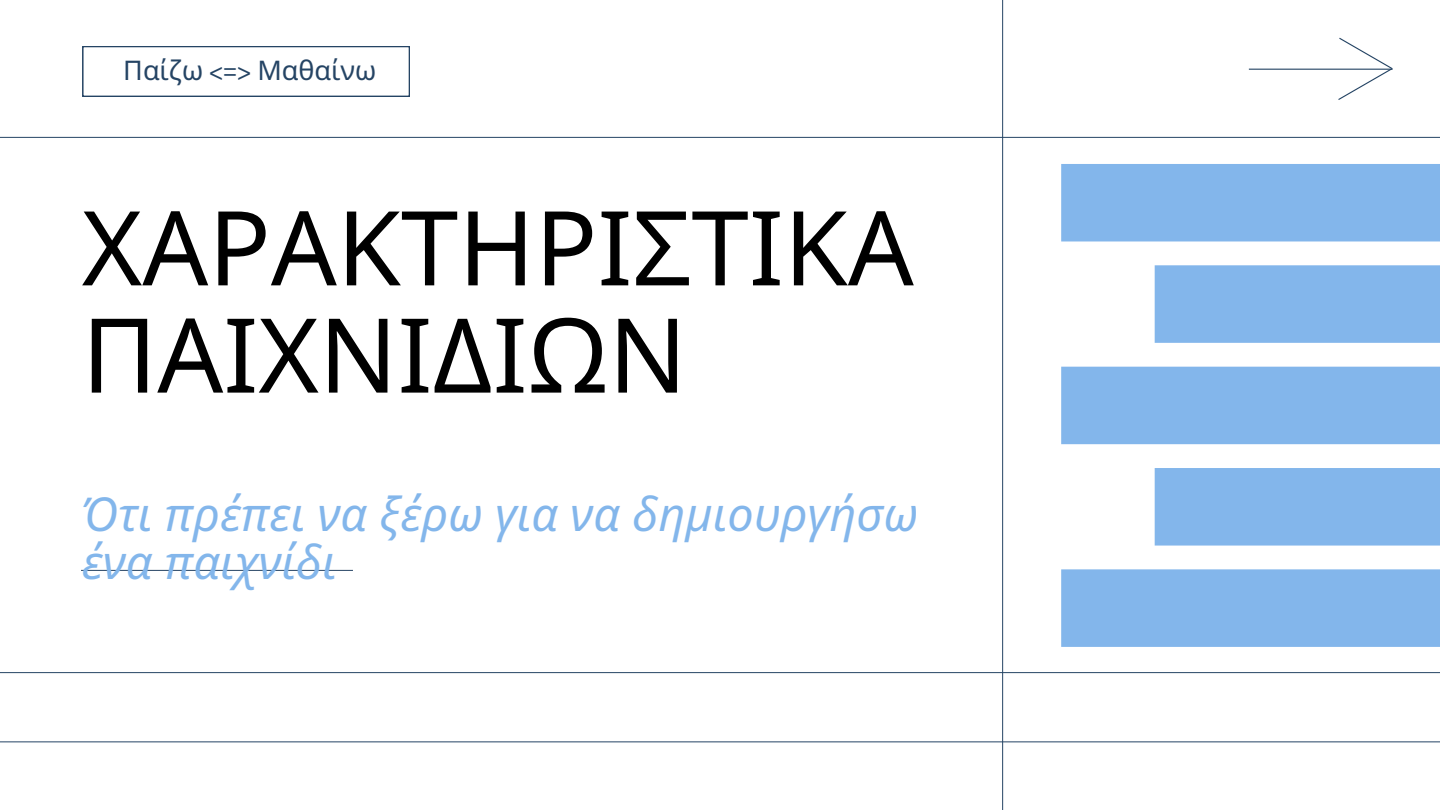
<style>
.page{position:relative;width:1440px;height:810px;background:#fff}
.page>*{position:absolute;margin:0;border:0;box-sizing:border-box;transform-origin:0 0}
.t1{font:103.4px/107.2px "Noto Sans";color:#000}
.t2{font:italic 46.8px/48px "Noto Sans";color:#83b6eb}
.t3{font:27px "Noto Sans";color:#254464}
.s1{font-family:"Kollektif"}
</style>
<div class="page">
<hr style="left:0;top:137px;width:1440px;height:1px;background:#254464">
<hr style="left:0;top:672px;width:1440px;height:1px;background:#254464">
<hr style="left:1002px;top:0;width:1px;height:810px;background:#254464">
<div style="left:1061px;top:569px;width:379px;height:78px;background:#83b6eb"></div>
<div style="left:1155px;top:468px;width:285px;height:78px;background:#83b6eb"></div>
<div style="left:1061px;top:367px;width:379px;height:77px;background:#83b6eb"></div>
<div style="left:1155px;top:265px;width:285px;height:78px;background:#83b6eb"></div>
<div style="left:1061px;top:164px;width:379px;height:77px;background:#83b6eb"></div>
<svg style="left:83px;top:47px;width:326px;height:49px"></svg>
<hr style="left:0;top:741px;width:1440px;height:1px;background:#254464">
<hr style="left:1249px;top:69px;width:144px;height:1px;background:#254464">
<svg style="left:1337px;top:37px;width:56px;height:63px"></svg>
<hr style="left:81px;top:570px;width:272px;height:1px;background:#254464">
<p class="t3" style="left:123px;top:51px;width:255px">Παίζω <span class="s1">&lt;=&gt;</span> Μαθαίνω</p>
<h1 class="t1" style="left:82px;top:192px;width:834px">ΧΑΡΑΚΤΗΡΙΣΤΙΚΑ<br>ΠΑΙΧΝΙΔΙΩΝ</h1>
<h2 class="t2" style="left:82px;top:489px;width:838px">Ότι πρέπει να ξέρω για να δημιουργήσω ένα παιχνίδι</h2>
</div>
